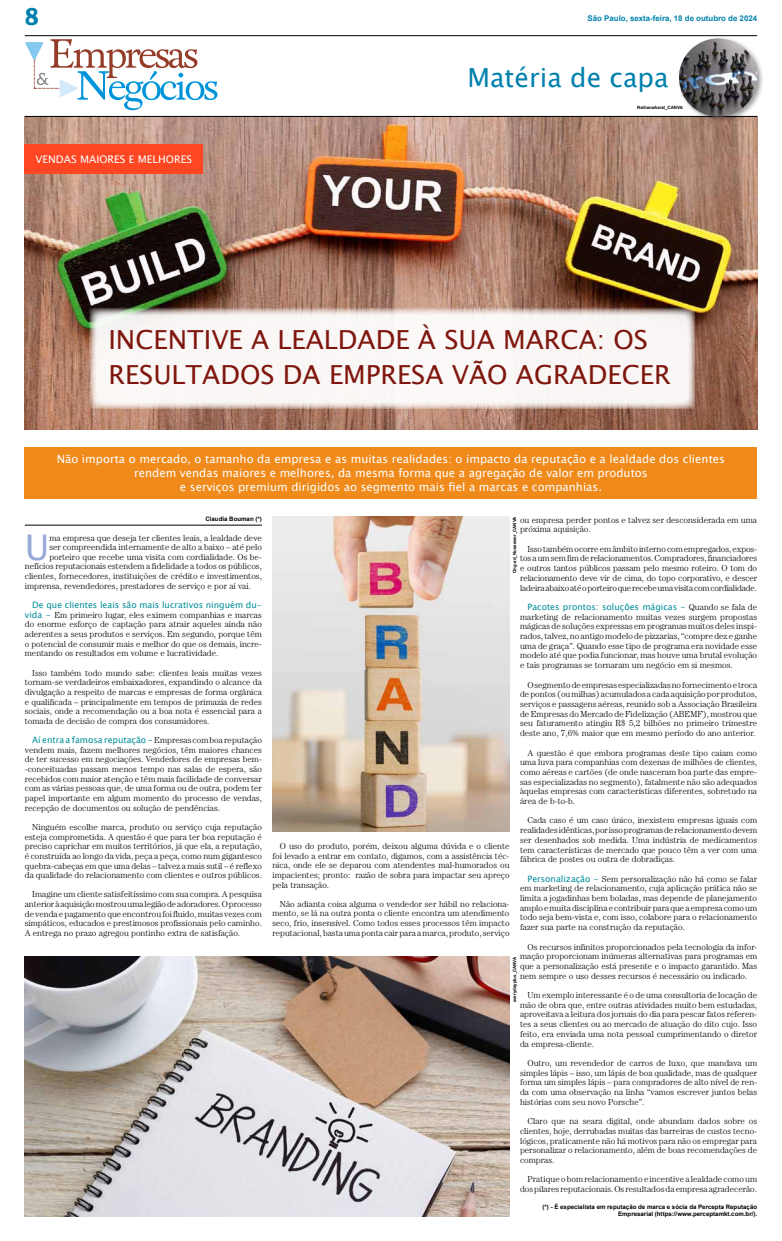
<style>
.page{position:relative;width:782px;height:1241px;background:#fff}
.page>*{position:absolute;margin:0;border:0;box-sizing:border-box;transform-origin:0 0}
.t1{font:35.35px "Lucida Sans Unicode";color:#98a9d7}
.t2{font:26.25px/35px "Lucida Sans Unicode";color:#7f160e}
.t3{font:26.25px "Lucida Sans Unicode";color:#0081ad}
.t4{font:700 26.25px "Adelle";color:#0081ad}
.t5{font:11.38px/14px "Lucida Sans Unicode";color:#fff;text-align:center}
.t6{font:10.5px "Lucida Sans Unicode";color:#fff}
.t7{font:300 8.75px/9.7px "Century Std";color:#000;text-align:justify}
.t8{font:8.75px "Lucida Sans Unicode";color:#008e99}
.t9{font:700 7.88px "Arial";color:#0081ad}
.t10{font:700 6.12px/7.1px "Arial";color:#000;text-align:right}
.t11{font:700 4.38px "Arial";color:#000}
.s1{font-family:"Lucida Sans Unicode";font-weight:400;color:#008e99}
.s2{font-family:"Century Std";font-weight:300;color:#000}
</style>
<div class="page">
<img style="left:25px;top:117px;width:731px;height:312px">
<div style="left:25px;top:447px;width:731px;height:52px;background:#f08a1a"></div>
<hr style="left:25px;top:35px;width:731px;height:1px;background:#000">
<hr style="left:25px;top:116px;width:731px;height:1px;background:#000">
<svg style="left:25px;top:39px;width:192px;height:71px"></svg>
<hr style="left:25px;top:525px;width:237px;height:1px;background:#000">
<img style="left:25px;top:956px;width:484px;height:259px">
<img style="left:272px;top:516px;width:237px;height:315px">
<div style="left:676px;top:36px;width:88px;height:88px;background:#000;opacity:.4"></div>
<img style="left:678px;top:38px;width:78px;height:79px;border-radius:39px">
<div style="left:25px;top:144px;width:178px;height:30px;background:#fe4622"></div>
<svg style="left:89px;top:308px;width:605px;height:101px;fill:#f9f7f5"></svg>
<h2 class="t4" style="left:25px;top:-2px;width:16px">8</h2>
<p class="t9" style="left:587px;top:12px;width:171px">São Paulo, sexta-feira, 18 de outubro de 2024</p>
<h2 class="t3" style="left:467px;top:56px;width:202px">Matéria de capa</h2>
<p class="t6" style="left:36px;top:151px;width:158px">VENDAS MAIORES E MELHORES</p>
<p class="t11" style="left:637px;top:105px;width:47px">RaihanaAsral_CANVA</p>
<h2 class="t2" style="left:108px;top:322px;width:563px">INCENTIVE A LEALDADE À SUA MARCA: OS<br>RESULTADOS DA EMPRESA VÃO AGRADECER</h2>
<p class="t5" style="left:57px;top:452px;width:669px">Não importa o mercado, o tamanho da empresa e as muitas realidades: o impacto da reputação e a lealdade dos clientes rendem vendas maiores e melhores, da mesma forma que a agregação de valor em produtos<br>e serviços premium dirigidos ao segmento mais fiel a marcas e companhias.</p>
<p class="t10" style="left:205px;top:515px;width:58px">Claudia Bouman (*)</p>
<h1 class="t1" style="left:25px;top:519px;width:26px">U</h1>
<p class="t7" style="left:49px;top:532px;width:214px">ma empresa que deseja ter clientes leais, a lealdade deve</p>
<p class="t7" style="left:49px;top:542px;width:214px">ser compreendida internamente de alto a baixo – até pelo</p>
<p class="t7" style="left:49px;top:551px;width:214px">porteiro que recebe uma visita com cordialidade. Os be-</p>
<p class="t7" style="left:25px;top:561px;width:238px">nefícios reputacionais estendem a fidelidade a todos os públicos,</p>
<p class="t7" style="left:25px;top:571px;width:238px">clientes, fornecedores, instituições de crédito e investimentos,</p>
<p class="t7" style="left:25px;top:580px;width:228px">imprensa, revendedores, prestadores de serviço e por aí vai.</p>
<p class="t8" style="left:32px;top:598px;width:231px">De que clientes leais são mais lucrativos ninguém du-</p>
<p class="t7" style="left:25px;top:609px;width:238px"><span class="s1">vida -</span> Em primeiro lugar, eles eximem companhias e marcas do enorme esforço de captação para atrair aqueles ainda não aderentes a seus produtos e serviços. Em segundo, porque têm o potencial de consumir mais e melhor do que os demais, incre&shy;mentando os resultados em volume e lucratividade.</p>
<p class="t7" style="left:25px;top:667px;width:238px;text-indent:7px">Isso também todo mundo sabe: clientes leais muitas vezes tornam-se verdadeiros embaixadores, expandindo o alcance da divulgação a respeito de marcas e empresas de forma orgânica e qualificada – principalmente em tempos de primazia de redes sociais, onde a recomendação ou a boa nota é essencial para a tomada de decisão de compra dos consumidores.</p>
<p class="t8" style="left:32px;top:733px;width:231px">Aí entra a famosa reputação - <span class="s2">Empresas com boa reputação</span></p>
<p class="t7" style="left:25px;top:744px;width:238px">vendem mais, fazem melhores negócios, têm maiores chances de ter sucesso em negociações. Vendedores de empresas bem--conceituadas passam menos tempo nas salas de espera, são recebidos com maior atenção e têm mais facilidade de conversar com as várias pessoas que, de uma forma ou de outra, podem ter papel importante em algum momento do processo de vendas, recepção de documentos ou solução de pendências.</p>
<p class="t7" style="left:25px;top:821px;width:238px;text-indent:7px">Ninguém escolhe marca, produto ou serviço cuja reputação esteja comprometida. A questão é que para ter boa reputação é preciso caprichar em muitos territórios, já que ela, a reputação, é construída ao longo da vida, peça a peça, como num gigantesco quebra-cabeças em que uma delas – talvez a mais sutil – é reflexo da qualidade do relacionamento com clientes e outros públicos.</p>
<p class="t7" style="left:25px;top:889px;width:238px;text-indent:7px">Imagine um cliente satisfeitíssimo com sua compra. A pesquisa anterior à aquisição mostrou uma legião de adoradores. O processo de venda e pagamento que encontrou foi fluido, muitas vezes com simpáticos, educados e prestimosos profissionais pelo caminho.<br>A entrega no prazo agregou pontinho extra de satisfação.</p>
<p class="t11" style="left:511px;top:573px;width:58px;rotate:-90deg">Ong-ad_Nuseewor_CANVA</p>
<p class="t7" style="left:520px;top:514px;width:238px">ou empresa perder pontos e talvez ser desconsiderada em uma próxima aquisição.</p>
<p class="t7" style="left:520px;top:543px;width:238px;text-indent:7px">Isso também ocorre em âmbito interno com empregados, expos&shy;tos a um sem fim de relacionamentos. Compradores, financiadores e outros tantos públicos passam pelo mesmo roteiro. O tom do relacionamento deve vir de cima, do topo corporativo, e descer ladeira abaixo até o porteiro que recebe uma visita com cordialidade.</p>
<p class="t8" style="left:527px;top:600px;width:231px">Pacotes prontos: soluções mágicas - <span class="s2">Quando se fala de</span></p>
<p class="t7" style="left:520px;top:611px;width:238px">marketing de relacionamento muitas vezes surgem propostas mágicas de soluções expressas em programas muitos deles inspi&shy;rados, talvez, no antigo modelo de pizzarias, “compre dez e ganhe uma de graça”. Quando esse tipo de programa era novidade esse modelo até que podia funcionar, mas houve uma brutal evolução e tais programas se tornaram um negócio em si mesmos.</p>
<p class="t7" style="left:520px;top:679px;width:239px;text-indent:7px">O segmento de empresas especializadas no fornecimento e troca de pontos (ou milhas) acumulados a cada aquisição por produtos, serviços e passagens aéreas, reunido sob a Associação Brasileira de Empresas do Mercado de Fidelização (ABEMF), mostrou que seu faturamento atingiu R$ 5,2 bilhões no primeiro trimestre deste ano, 7,6% maior que em mesmo período do ano anterior.</p>
<p class="t7" style="left:520px;top:747px;width:238px;text-indent:7px">A questão é que embora programas deste tipo caiam como uma luva para companhias com dezenas de milhões de clientes, como aéreas e cartões (de onde nasceram boa parte das empre&shy;sas especializadas no segmento), fatalmente não são adequados àquelas empresas com características diferentes, sobretudo na área de b-to-b.</p>
<p class="t7" style="left:520px;top:815px;width:239px;text-indent:7px">Cada caso é um caso único, inexistem empresas iguais com realidades idênticas, por isso programas de relacionamento devem ser desenhados sob medida. Uma indústria de medicamentos tem características de mercado que pouco têm a ver com uma fábrica de postes ou outra de dobradiças.</p>
<p class="t7" style="left:520px;top:873px;width:238px;text-indent:7px"><span class="s1">Personalização -</span> Sem personalização não há como se falar em marketing de relacionamento, cuja aplicação prática não se limita a jogadinhas bem boladas, mas depende de planejamento amplo e muita disciplina e contribuir para que a empresa como um todo seja bem-vista e, com isso, colabore para o relacionamento fazer sua parte na construção da reputação.</p>
<p class="t7" style="left:520px;top:941px;width:238px;text-indent:7px">Os recursos infinitos proporcionados pela tecnologia da infor&shy;mação proporcionam inúmeras alternativas para programas em que a personalização está presente e o impacto garantido. Mas nem sempre o uso desses recursos é necessário ou indicado.</p>
<p class="t7" style="left:520px;top:989px;width:238px;text-indent:7px">Um exemplo interessante é o de uma consultoria de locação de mão de obra que, entre outras atividades muito bem estudadas, aproveitava a leitura dos jornais do dia para pescar fatos referen&shy;tes a seus clientes ou ao mercado de atuação do dito cujo. Isso feito, era enviada uma nota pessoal cumprimentando o diretor da empresa-cliente.</p>
<p class="t7" style="left:520px;top:1057px;width:238px;text-indent:7px">Outro, um revendedor de carros de luxo, que mandava um simples lápis – isso, um lápis de boa qualidade, mas de qualquer forma um simples lápis – para compradores de alto nível de ren&shy;da com uma observação na linha “vamos escrever juntos belas histórias com seu novo Porsche”.</p>
<p class="t7" style="left:520px;top:1115px;width:238px;text-indent:7px">Claro que na seara digital, onde abundam dados sobre os clientes, hoje, derrubadas muitas das barreiras de custos tecno&shy;lógicos, praticamente não há motivos para não os empregar para personalizar o relacionamento, além de boas recomendações de compras.</p>
<p class="t7" style="left:520px;top:1174px;width:238px;text-align:right">Pratique o bom relacionamento e incentive a lealdade como um dos pilares reputacionais. Os resultados da empresa agradecerão.</p>
<p class="t10" style="left:542px;top:1203px;width:216px">(*) - É especialista em reputação de marca e sócia da Percepta Reputação<br>Empresarial (https://www.perceptamkt.com.br/).</p>
<p class="t7" style="left:272px;top:840px;width:238px;text-indent:7px">O uso do produto, porém, deixou alguma dúvida e o cliente foi levado a entrar em contato, digamos, com a assistência téc&shy;nica, onde ele se deparou com atendentes mal-humorados ou impacientes; pronto: razão de sobra para impactar seu apreço pela transação.</p>
<p class="t7" style="left:272px;top:898px;width:238px;text-indent:7px">Não adianta coisa alguma o vendedor ser hábil no relaciona&shy;mento, se lá na outra ponta o cliente encontra um atendimento seco, frio, insensível. Como todos esses processos têm impacto reputacional, basta uma ponta cair para a marca, produto, serviço</p>
<p class="t11" style="left:511px;top:1002px;width:47px;rotate:-90deg">everydayplus_CANVA</p>
</div>
